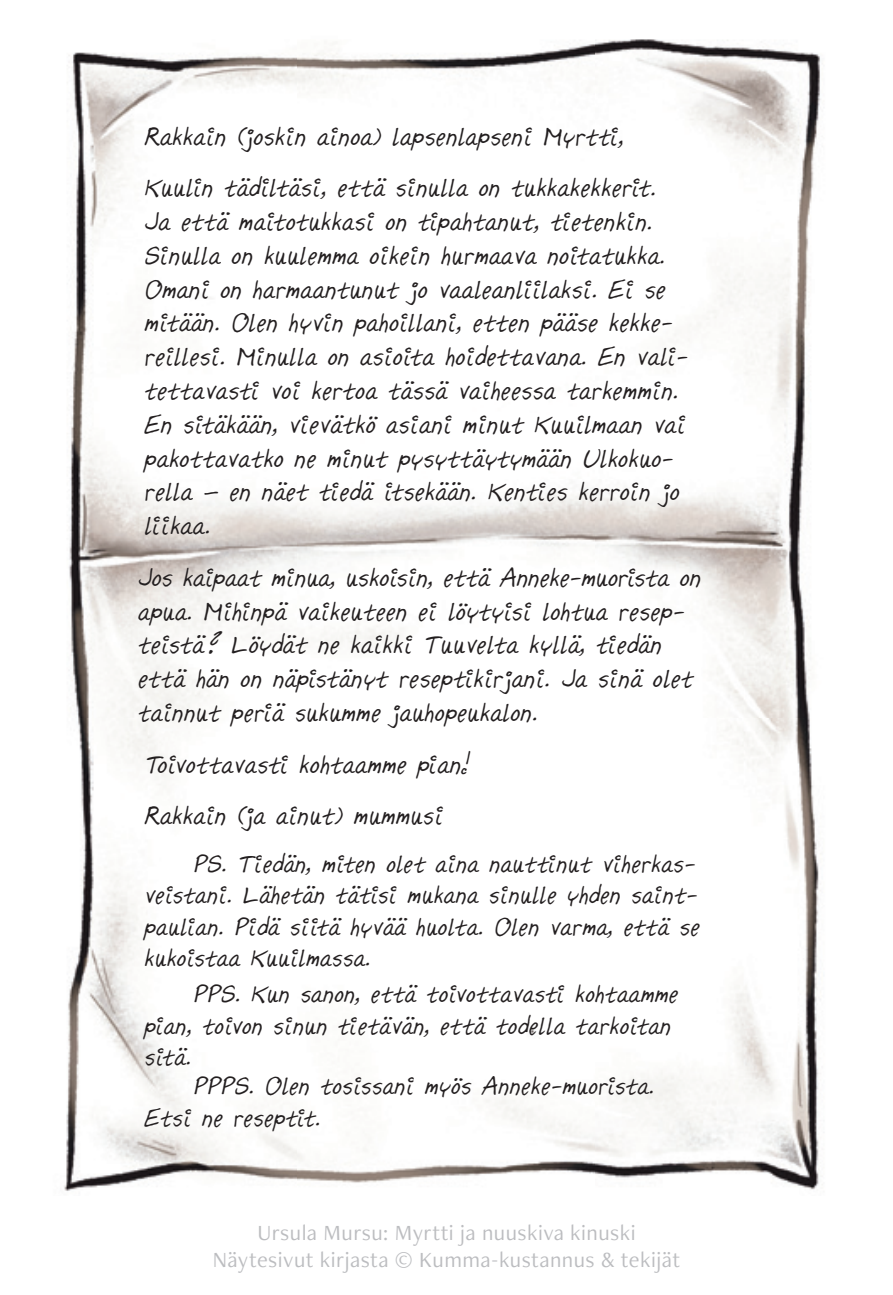
<style>
.page{position:relative;width:893px;height:1295px;background:#fff}
.page>*{position:absolute;margin:0;border:0;box-sizing:border-box;transform-origin:0 0}
.t1{font:italic 29.25px/33.8px "Hilde Sharp";letter-spacing:.02em;color:#231f20;scale:1.07 1}
.t2{font:italic 28.12px/31.5px "Hilde Sharp";color:#231f20;scale:1.07 1}
.t3{font:22.5px/27px "Freight Neo Pro";letter-spacing:.02em;color:#bcbdc0;text-align:center}
</style>
<div class="page">
<img style="left:64px;top:39px;width:759px;height:1152px">
<p class="t1" style="left:143px;top:109px;width:488px;line-height:51.8px">Rakkain(joskinainoa)lapsenlapseniMyrtti,<br>Kuulintädiltäsi,ettäsinullaontukkakekkerit.</p>
<p class="t1" style="left:144px;top:204px;width:518px">Jaettämaitotukkasiontipahtanut,tietenkin.<br>Sinullaonkuulemmaoikeinhurmaavanoitatukka.<br>Omanionharmaantunutjovaaleanliilaksi.Eise mitään.Olenhyvinpahoillani,ettenpääsekekke&shy;reillesi.Minullaonasioitahoidettavana.Envali&shy;tettavastivoikertoatässävaiheessatarkemmin.<br>Ensitäkään,vievätköasianiminutKuuilmaanvai pakottavatkoneminutpysyttäytymäänUlkokuo&shy;rella–ennäettiedäitsekään.Kentieskerroinjo liikaa.</p>
<p class="t1" style="left:137px;top:559px;width:536px">Joskaipaatminua,uskoisin,ettäAnneke-muoristaon apua.Mihinpävaikeuteeneilöytyisilohtuaresep&shy;teistä? LöydätnekaikkiTuuveltakyllä,tiedän ettähänonnäpistänytreseptikirjani.Jasinäolet tainnutperiäsukummejauhopeukalon.</p>
<p class="t1" style="left:144px;top:737px;width:313px;line-height:51.8px">Toivottavastikohtaammepian!<br>Rakkain(jaainut)mummusi</p>
<p class="t2" style="left:144px;top:847px;width:528px;text-indent:49px">PS.Tiedän,mitenoletainanauttinutviherkas&shy;veistani.Lähetäntätisimukanasinulleyhdensaint&shy;paulian.Pidäsiitähyväähuolta.Olenvarma,ettäse kukoistaaKuuilmassa.</p>
<p class="t2" style="left:143px;top:977px;width:508px;text-indent:49px">PPS.Kunsanon,ettätoivottavastikohtaamme pian,toivonsinuntietävän,ettätodellatarkoitan sitä.</p>
<p class="t2" style="left:143px;top:1069px;width:486px;text-indent:49px">PPPS.OlentosissanimyösAnneke-muorista.<br>Etsinereseptit.</p>
<p class="t3" style="left:213px;top:1218px;width:469px">Ursula Mursu: Myrtti ja nuuskiva kinuski<br>Näytesivut kirjasta © Kumma-kustannus &amp; tekijät</p>
</div>
